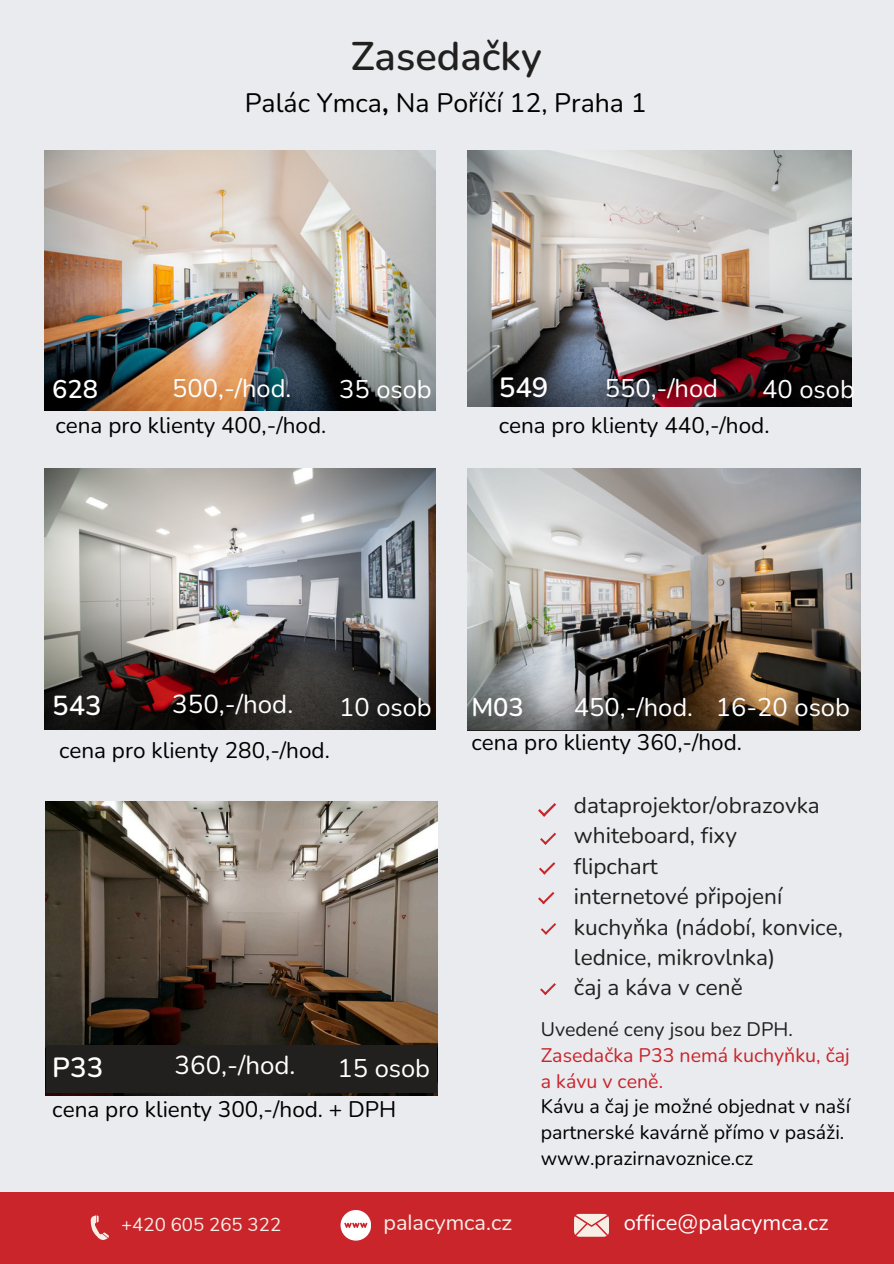
<style>
.page{position:relative;width:894px;height:1264px;background:#fff}
.page>*{position:absolute;margin:0;border:0;box-sizing:border-box;transform-origin:0 0}
.t1{font:600 39.9px "Nunito";color:#21201f}
.t2{font:600 27.75px "Nunito";color:#fff}
.t3{font:600 27.45px "Nunito";color:#fff}
.t4{font:26.55px "Nunito";color:#000}
.t5{font:25.8px "Nunito";color:#fff}
.t6{font:25.5px/34.8px "Nunito";color:#fff}
.t7{font:600 25.5px "Nunito";color:#fff}
.t8{font:22.5px "Nunito";color:#000}
.t9{font:22.5px/30.3px "Nunito";color:#21201f}
.t10{font:22.05px "Nunito";color:#fff}
.t11{font:21.75px "Nunito";color:#f7eee6}
.t12{font:19.5px/25.8px "Nunito";color:#000}
.t13{font:19.5px/25.8px "Nunito";color:#c9252b}
.t14{font:19.5px "Nunito";color:#21201f}
.t15{font:18.75px "Nunito";color:#f7eee6}
.s1{font-weight:700}
</style>
<div class="page">
<div style="left:0;top:0;width:893px;height:1263px;background:#e9ebef"></div>
<img style="left:44px;top:150px;width:391px;height:260px">
<img style="left:467px;top:469px;width:393px;height:261px">
<img style="left:467px;top:151px;width:384px;height:255px">
<img style="left:44px;top:469px;width:391px;height:261px">
<img style="left:46px;top:801px;width:391px;height:294px">
<div style="left:46px;top:1044px;width:390px;height:48px;background:#21201f"></div>
<div style="left:0;top:1191px;width:893px;height:72px;background:#c9252b"></div>
<svg style="left:91px;top:1215px;width:18px;height:24px"></svg>
<svg style="left:340px;top:1210px;width:31px;height:30px"></svg>
<svg style="left:574px;top:1213px;width:34px;height:23px"></svg>
<svg style="left:538px;top:803px;width:18px;height:13px"></svg>
<svg style="left:540px;top:832px;width:15px;height:12px"></svg>
<svg style="left:539px;top:862px;width:16px;height:12px"></svg>
<svg style="left:538px;top:892px;width:16px;height:12px"></svg>
<svg style="left:541px;top:923px;width:15px;height:11px"></svg>
<svg style="left:540px;top:983px;width:15px;height:12px"></svg>
<p class="t1" style="left:351px;top:29px;width:192px">Zasedačky</p>
<p class="t4" style="left:245px;top:85px;width:403px">Palác Ymca<span class="s1">,</span> Na Poříčí 12, Praha 1</p>
<h5 class="t7" style="left:52px;top:372px;width:47px">628</h5>
<p class="t6" style="left:172px;top:371px;width:120px">500,-/hod.</p>
<h3 class="t8" style="left:55px;top:410px;width:272px">cena pro klienty 400,-/hod.</h3>
<p class="t2" style="left:498px;top:369px;width:51px">549</p>
<h4 class="t6" style="left:604px;top:371px;width:115px">550,-/hod .</h4>
<h2 class="t6" style="left:339px;top:372px;width:94px">35 osob</h2>
<h4 class="t6" style="left:762px;top:372px;width:94px">40 osob</h4>
<h5 class="t8" style="left:498px;top:410px;width:272px">cena pro klienty 440,-/hod.</h5>
<h2 class="t3" style="left:52px;top:687px;width:51px">543</h2>
<h4 class="t5" style="left:172px;top:687px;width:122px">350,-/hod.</h4>
<h3 class="t7" style="left:471px;top:690px;width:54px">M03</h3>
<h4 class="t6" style="left:574px;top:690px;width:120px">450,-/hod.</h4>
<p class="t6" style="left:339px;top:690px;width:94px">10 osob</p>
<p class="t6" style="left:715px;top:690px;width:136px">16-20 osob</p>
<h4 class="t8" style="left:59px;top:734px;width:272px">cena pro klienty 280,-/hod.</h4>
<h4 class="t8" style="left:471px;top:727px;width:272px">cena pro klienty 360,-/hod.</h4>
<h5 class="t2" style="left:52px;top:1048px;width:53px">P33</h5>
<h4 class="t5" style="left:174px;top:1048px;width:122px">360,-/hod.</h4>
<p class="t6" style="left:337px;top:1051px;width:94px">15 osob</p>
<h4 class="t8" style="left:52px;top:1093px;width:345px">cena pro klienty 300,-/hod. + DPH</h4>
<h5 class="t9" style="left:574px;top:790px;width:270px">dataprojektor/obrazovka whiteboard, fixy<br>flipchart<br>internetové připojení kuchyňka (nádobí, konvice, lednice, mikrovlnka)<br>čaj a káva v ceně</h5>
<h4 class="t14" style="left:540px;top:1016px;width:253px">Uvedené ceny jsou bez DPH.</h4>
<h5 class="t13" style="left:540px;top:1042px;width:310px">Zasedačka P33 nemá kuchyňku, čaj a kávu v ceně.</h5>
<p class="t12" style="left:540px;top:1094px;width:311px">Kávu a čaj je možné objednat v naší partnerské kavárně přímo v pasáži. www.prazirnavoznice.cz</p>
<p class="t15" style="left:121px;top:1211px;width:162px">+420 605 265 322</p>
<p class="t11" style="left:383px;top:1208px;width:130px">palacymca.cz</p>
<h5 class="t10" style="left:623px;top:1207px;width:206px">office@palacymca.cz</h5>
</div>
